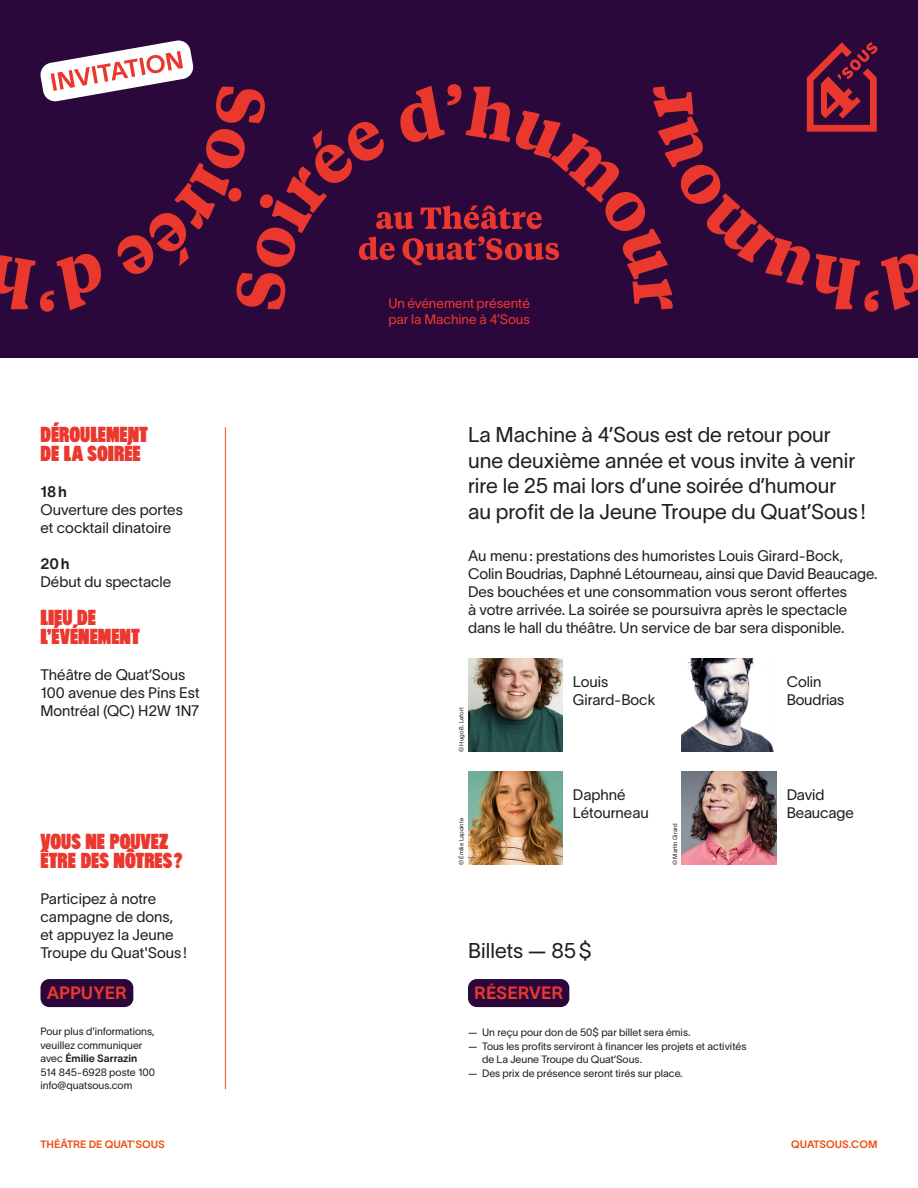
<style>
.page{position:relative;width:918px;height:1188px;background:#fff}
.page>*{position:absolute;margin:0;border:0;box-sizing:border-box;transform-origin:0 0}
.t1{font:21px/25.5px "TWK Lausanne 300";color:#231f20}
.t2{font:17.55px "TWK Lausanne 650";color:#eb382e}
.t3{font:900 15.9px/19px "Buzz";color:#eb382e}
.t4{font:15px/18px "TWK Lausanne 300";color:#231f20}
.t5{font:15px "TWK Lausanne 650";letter-spacing:.06em;color:#231f20}
.t6{font:13.5px/16.5px "TWK Lausanne 300";color:#eb382e}
.t7{font:10.5px/13.5px "TWK Lausanne 300";color:#231f20}
.t8{font:10.5px "TWK Lausanne 650";color:#eb5412}
.t9{font:10.5px "TWK Lausanne 650";color:#231f20}
.t10{font:6px "TWK Lausanne 300";color:#231f20}
.s1{font-family:"ABC Oracle Plus Variable Unlicensed Trial"}
.s2{font-family:"TWK Lausanne 300"}
</style>
<div class="page">
<div style="left:0;top:0;width:918px;height:357px;background:#2b083b"></div>
<svg style="left:0;top:40px;width:918px;height:272px"></svg>
<div style="left:468px;top:979px;width:101px;height:28px;background:#2b083b;border-radius:9px"></div>
<div style="left:40px;top:979px;width:93px;height:28px;background:#2b083b;border-radius:9px"></div>
<hr style="left:225px;top:427px;width:1px;height:662px;background:#eb5412">
<img style="left:468px;top:658px;width:95px;height:94px">
<img style="left:682px;top:658px;width:92px;height:94px">
<img style="left:468px;top:771px;width:95px;height:94px">
<img style="left:682px;top:771px;width:94px;height:94px">
<p class="t6" style="left:388px;top:294px;width:143px">Un événement présenté par la Machine à 4’Sous</p>
<p class="t3" style="left:40px;top:426px;width:109px">DÉROULEMENT<br>DE LA SOIRÉE</p>
<p class="t5" style="left:40px;top:482px;width:28px">18h</p>
<p class="t4" style="left:40px;top:500px;width:144px">Ouverture des portes et cocktail dinatoire</p>
<p class="t5" style="left:40px;top:554px;width:31px">20h</p>
<p class="t4" style="left:40px;top:572px;width:132px">Début du spectacle</p>
<p class="t3" style="left:40px;top:609px;width:101px">LIEU DE<br>L’ÉVÉNEMENT</p>
<p class="t4" style="left:40px;top:665px;width:161px">Théâtre de Quat’Sous<br>100 avenue des Pins Est<br>Montréal (QC) H2W 1N7</p>
<p class="t4" style="left:573px;top:672px;width:84px">Louis<br>Girard-Bock</p>
<p class="t4" style="left:787px;top:672px;width:59px">Colin<br>Boudrias</p>
<h1 class="t1" style="left:468px;top:421px;width:400px">La Machine à 4’Sous est de retour pour une deuxième année et vous invite à venir rire le 25 mai lors d’une soirée d’humour<br>au profit de la Jeune Troupe du Quat’Sous !</h1>
<p class="t4" style="left:468px;top:545px;width:411px">Au menu: prestations des humoristes Louis Girard-Bock, Colin Boudrias, Daphné Létourneau, ainsi que David Beaucage.<br>Des bouchées et une consommation vous seront offertes<br>à votre arrivée. La soirée se poursuivra après le spectacle dans le hall du théâtre. Un service de bar sera disponible.</p>
<p class="t10" style="left:457px;top:752px;width:46px;rotate:-90deg">© Hugo B. Lefort</p>
<p class="t4" style="left:573px;top:785px;width:77px">Daphné<br>Létourneau</p>
<p class="t4" style="left:787px;top:785px;width:69px">David<br>Beaucage</p>
<p class="t10" style="left:457px;top:865px;width:49px;rotate:-90deg">© Émilie Lapointe</p>
<p class="t10" style="left:671px;top:865px;width:43px;rotate:-90deg">© Martin Girard</p>
<p class="t3" style="left:40px;top:832px;width:144px;line-height:19.5px">VOUS NE POUVEZ<br>ÊTRE DES NÔTRES?</p>
<p class="t4" style="left:40px;top:889px;width:148px">Participez à notre campagne de dons, et appuyez la Jeune<br>Troupe du Quat'Sous !</p>
<p class="t2" style="left:47px;top:981px;width:82px">APPUYER</p>
<p class="t2" style="left:474px;top:981px;width:90px">RÉSERVER</p>
<h1 class="t1" style="left:468px;top:937px;width:125px">Billets <span class="s1">—</span> 85$</h1>
<p class="t7" style="left:40px;top:1024px;width:116px">Pour plus d'informations, veuillez communiquer</p>
<p class="t9" style="left:40px;top:1051px;width:98px"><span class="s2">avec</span> Émilie Sarrazin</p>
<p class="t7" style="left:40px;top:1065px;width:116px">514 845-6928 poste 100 info@quatsous.com</p>
<p class="t7" style="left:468px;top:1025px;width:224px"><span class="s1">—</span> Un reçu pour don de 50$ par billet sera émis.</p>
<p class="t7" style="left:482px;top:1038px;width:266px;text-indent:-14px"><span class="s1">—</span> Tous les profits serviront à financer les projets et activités de La Jeune Troupe du Quat’Sous.</p>
<p class="t7" style="left:468px;top:1065px;width:216px"><span class="s1">—</span> Des prix de présence seront tirés sur place.</p>
<p class="t8" style="left:41px;top:1136px;width:126px">THÉÂTRE DE QUAT<span class="s2">’</span>SOUS</p>
<p class="t8" style="left:791px;top:1136px;width:88px">QUATSOUS.COM</p>
</div>
